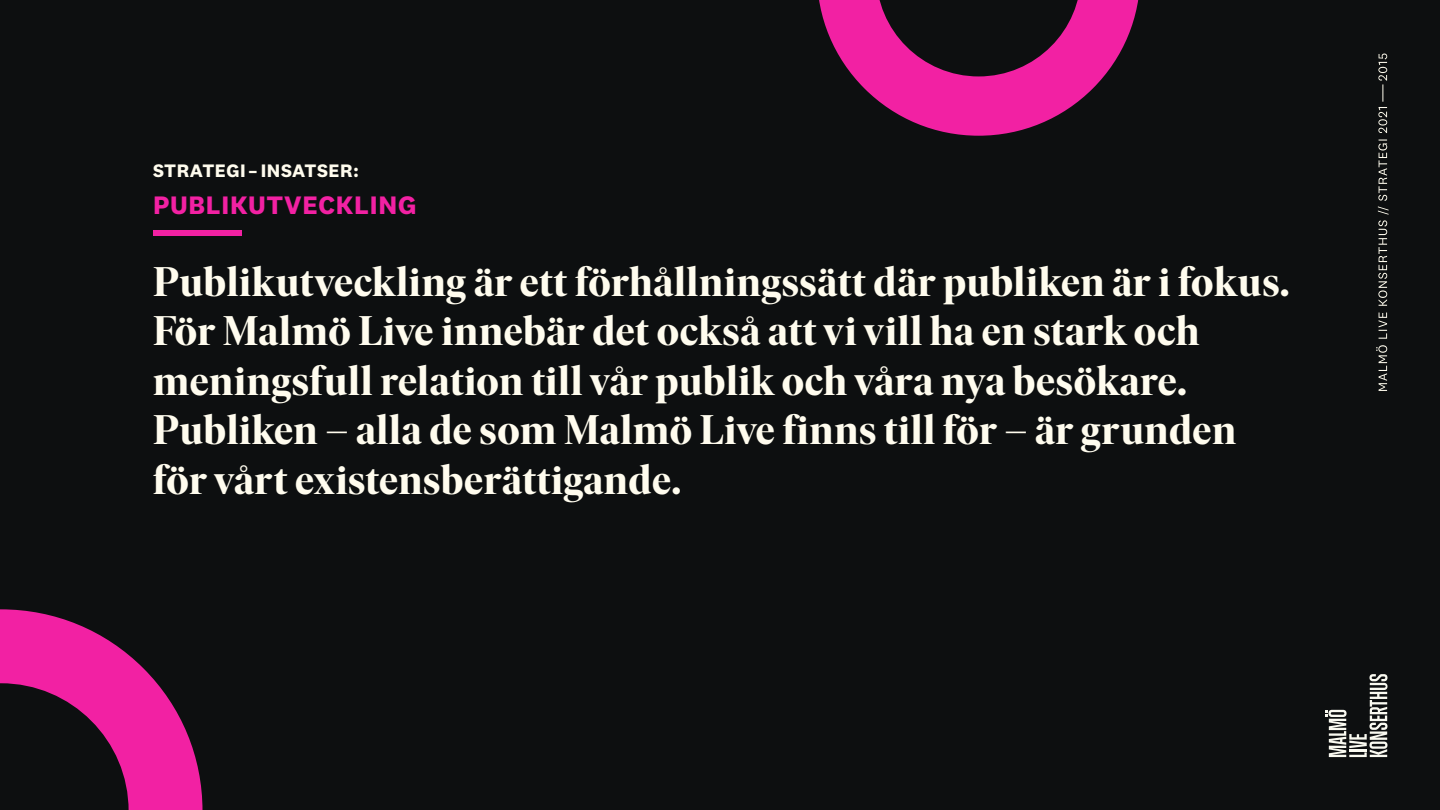
<style>
.page{position:relative;width:1440px;height:810px;background:#0d0f10}
.page>*{position:absolute;margin:0;border:0;box-sizing:border-box;transform-origin:0 0}
.t1{font:700 41.25px/49.5px "Ivar Display";letter-spacing:.015em;color:#fffcee}
.t2{font:700 26.25px "National 2";letter-spacing:.03em;color:#f221a3}
.t3{font:700 18.75px "National 2";letter-spacing:.03em;color:#fffcee}
</style>
<div class="page">
<svg style="left:1326px;top:674px;width:62px;height:83px"></svg>
<svg style="left:1376px;top:54px;width:13px;height:337px"></svg>
<svg style="left:0;top:609px;width:203px;height:201px"></svg>
<svg style="left:819px;top:0;width:320px;height:136px"></svg>
<div style="left:153px;top:230px;width:89px;height:6px;background:#f221a3"></div>
<p class="t3" style="left:153px;top:159px;width:207px">STRATEGI – INSATSER:</p>
<p class="t2" style="left:153px;top:189px;width:265px">PUBLIKUTVECKLING</p>
<p class="t1" style="left:153px;top:257px;width:1138px">Publikutveckling är ett förhållningssätt där publiken är i fokus.<br>För Malmö Live innebär det också att vi vill ha en stark och meningsfull relation till vår publik och våra nya besökare.<br>Publiken – alla de som Malmö Live finns till för – är grunden för vårt existensberättigande.</p>
</div>
